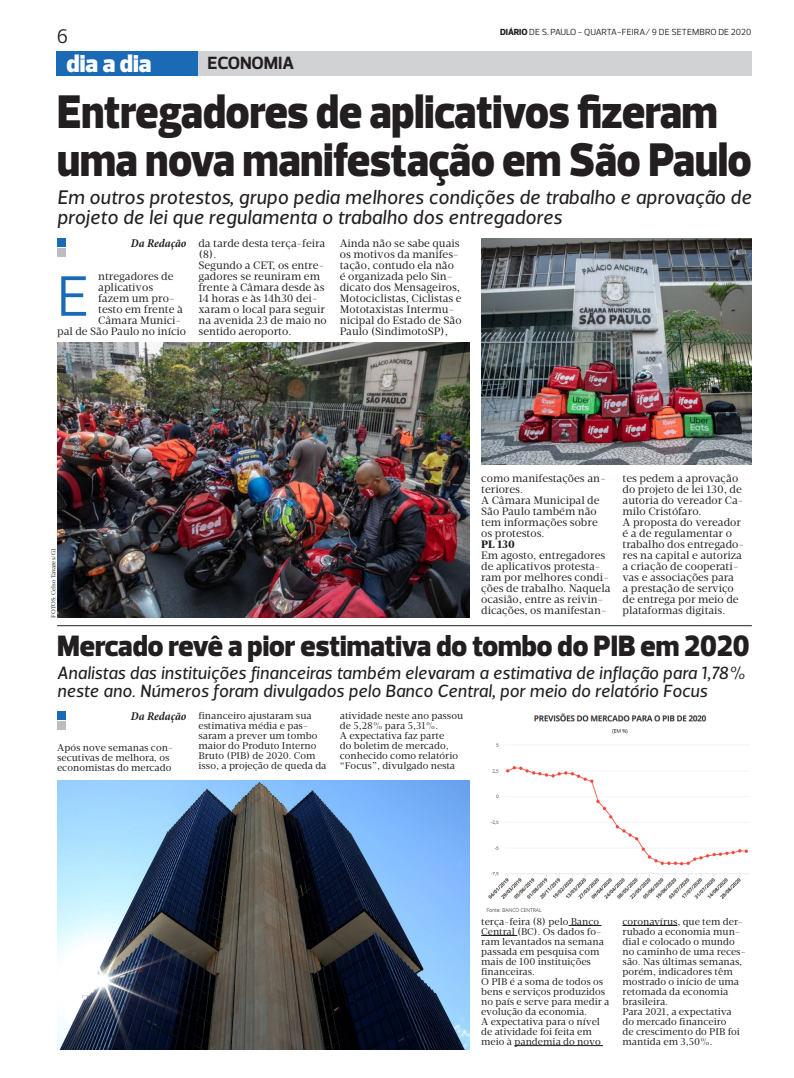
<style>
.page{position:relative;width:794px;height:1078px;background:#fff}
.page>*{position:absolute;margin:0;border:0;box-sizing:border-box;transform-origin:0 0}
.t1{font:58px "Prelo";color:#1a6bb6}
.t2{font:900 48px/48px "Prelo";color:#231f20;scale:.9 1}
.t3{font:900 30px "Prelo";color:#231f20;scale:.95 1}
.t4{font:900 25px "Prelo";color:#fff}
.t5{font:italic 20px/20px "Velino Sans";color:#231f20}
.t6{font:20px "Prelo";color:#231f20}
.t7{font:italic 18px/18px "Velino Sans";color:#231f20}
.t8{font:700 18px "Prelo";letter-spacing:-.01em;color:#231f20}
.t9{font:italic 700 condensed 12px "Minion Pro";letter-spacing:-.005em;color:#231f20}
.t10{font:11px/11px "Velino Text";color:#231f20}
.t11{font:900 11px "Velino Text";color:#231f20}
.t12{font:10px/10px "Velino Text";color:#231f20}
.t13{font:9px "Prelo";color:#231f20}
.t14{font:6px "Velino Text";color:#231f20}
.s1{font-weight:800}
</style>
<div class="page">
<div style="left:148px;top:51px;width:603px;height:24px;background:#d1d2d4"></div>
<div style="left:57px;top:51px;width:141px;height:24px;background:#1b6ab5"></div>
<div style="left:57px;top:248px;width:8px;height:9px;background:#bcbdc0"></div>
<div style="left:57px;top:238px;width:8px;height:8px;background:#1b6ab5"></div>
<hr style="left:57px;top:625px;width:695px;height:1px;background:#231f20">
<div style="left:57px;top:721px;width:8px;height:8px;background:#bcbdc0"></div>
<div style="left:57px;top:711px;width:8px;height:8px;background:#1b6ab5"></div>
<img style="left:486px;top:713px;width:264px;height:199px">
<img style="left:57px;top:780px;width:412px;height:269px">
<hr style="left:568px;top:925px;width:33px;height:1px;background:#231f20">
<hr style="left:481px;top:935px;width:36px;height:1px;background:#231f20">
<hr style="left:514px;top:1045px;width:89px;height:1px;background:#231f20">
<hr style="left:622px;top:925px;width:55px;height:1px;background:#231f20">
<img style="left:57px;top:343px;width:412px;height:274px">
<img style="left:481px;top:238px;width:271px;height:227px">
<h3 class="t6" style="left:57px;top:24px;width:13px">6</h3>
<p class="t13" style="left:500px;top:27px;width:253px"><span class="s1">DIÁRIO</span> DE S. PAULO - QUARTA-FEIRA/ 9 DE SETEMBRO DE 2020</p>
<h3 class="t4" style="left:67px;top:48px;width:86px">dia a dia</h3>
<p class="t8" style="left:207px;top:52px;width:88px">ECONOMIA</p>
<p class="t2" style="left:57px;top:88px;width:773px">Entregadores de aplicativos fizeram uma nova manifestação em São Paulo</p>
<p class="t5" style="left:57px;top:187px;width:696px">Em outros protestos, grupo pedia melhores condições de trabalho e aprovação de projeto de lei que regulamenta o trabalho dos entregadores</p>
<p class="t9" style="left:131px;top:235px;width:57px">Da Redação</p>
<p class="t1" style="left:57px;top:260px;width:34px">E</p>
<p class="t10" style="left:98px;top:270px;width:77px">ntregadores de</p>
<p class="t10" style="left:98px;top:281px;width:57px">aplicativos</p>
<p class="t10" style="left:98px;top:292px;width:78px">fazem um pro-</p>
<p class="t10" style="left:98px;top:303px;width:86px">testo em frente à</p>
<p class="t10" style="left:98px;top:314px;width:85px">Câmara Munici-</p>
<p class="t10" style="left:57px;top:325px;width:131px">pal de São Paulo no início</p>
<p class="t10" style="left:198px;top:237px;width:128px">da tarde desta terça-feira (8).</p>
<p class="t10" style="left:198px;top:259px;width:130px">Segundo a CET, os entre&shy;gadores se reuniram em frente à Câmara desde às<br>14 horas e às 14h30 dei&shy;xaram o local para seguir na avenida 23 de maio no sentido aeroporto.</p>
<p class="t10" style="left:340px;top:237px;width:123px">Ainda não se sabe quais os motivos da manifes&shy;tação, contudo ela não é organizada pelo Sin&shy;dicato dos Mensageiros,<br>Motociclistas, Ciclistas e<br>Mototaxistas Intermu&shy;nicipal do Estado de São<br>Paulo (SindimotoSP),</p>
<p class="t14" style="left:50px;top:617px;width:71px;rotate:-90deg">FOTOS: Celso Tavares/G1</p>
<p class="t10" style="left:481px;top:472px;width:126px">como manifestações an&shy;teriores.</p>
<p class="t10" style="left:481px;top:494px;width:120px">A Câmara Municipal de<br>São Paulo também não tem informações sobre os protestos.</p>
<p class="t11" style="left:481px;top:537px;width:35px">PL 130</p>
<p class="t10" style="left:481px;top:549px;width:131px">Em agosto, entregadores de aplicativos protesta&shy;ram por melhores condi&shy;ções de trabalho. Naquela ocasião, entre as reivin&shy;dicações, os manifestan-</p>
<p class="t10" style="left:622px;top:472px;width:122px">tes pedem a aprovação do projeto de lei 130, de autoria do vereador Ca&shy;milo Cristófaro.</p>
<p class="t10" style="left:622px;top:516px;width:124px">A proposta do vereador é a de regulamentar o trabalho dos entregado&shy;res na capital e autoriza a criação de cooperati&shy;vas e associações para<br>a prestação de serviço de entrega por meio de plataformas digitais.</p>
<p class="t3" style="left:57px;top:627px;width:730px">Mercado revê a pior estimativa do tombo do PIB em 2020</p>
<p class="t7" style="left:57px;top:664px;width:690px">Analistas das instituições financeiras também elevaram a estimativa de inflação para 1,78% neste ano. Números foram divulgados pelo Banco Central, por meio do relatório Focus</p>
<p class="t9" style="left:131px;top:707px;width:57px">Da Redação</p>
<p class="t12" style="left:57px;top:742px;width:118px">Após nove semanas con&shy;secutivas de melhora, os economistas do mercado</p>
<p class="t12" style="left:198px;top:710px;width:130px">financeiro ajustaram sua estimativa média e pas&shy;saram a prever um tombo maior do Produto Interno<br>Bruto (PIB) de 2020. Com isso, a projeção de queda da</p>
<p class="t12" style="left:340px;top:710px;width:125px">atividade neste ano passou de 5,28% para 5,31%.</p>
<p class="t12" style="left:340px;top:730px;width:120px">A expectativa faz parte do boletim de mercado, conhecido como relatório “Focus”, divulgado nesta</p>
<p class="t12" style="left:481px;top:916px;width:124px">terça-feira (8) pelo Banco<br>Central (BC). Os dados fo&shy;ram levantados na semana passada em pesquisa com mais de 100 instituições financeiras.</p>
<p class="t12" style="left:481px;top:976px;width:130px">O PIB é a soma de todos os bens e serviços produzidos no país e serve para medir a evolução da economia.</p>
<p class="t12" style="left:481px;top:1016px;width:121px">A expectativa para o nível de atividade foi feita em meio à pandemia do novo</p>
<p class="t12" style="left:622px;top:916px;width:125px">coronavírus, que tem der&shy;rubado a economia mun&shy;dial e colocado o mundo no caminho de uma reces&shy;são. Nas últimas semanas, porém, indicadores têm mostrado o início de uma retomada da economia brasileira.</p>
<p class="t12" style="left:622px;top:1006px;width:119px">Para 2021, a expectativa do mercado financeiro de crescimento do PIB foi mantida em 3,50%.</p>
</div>
